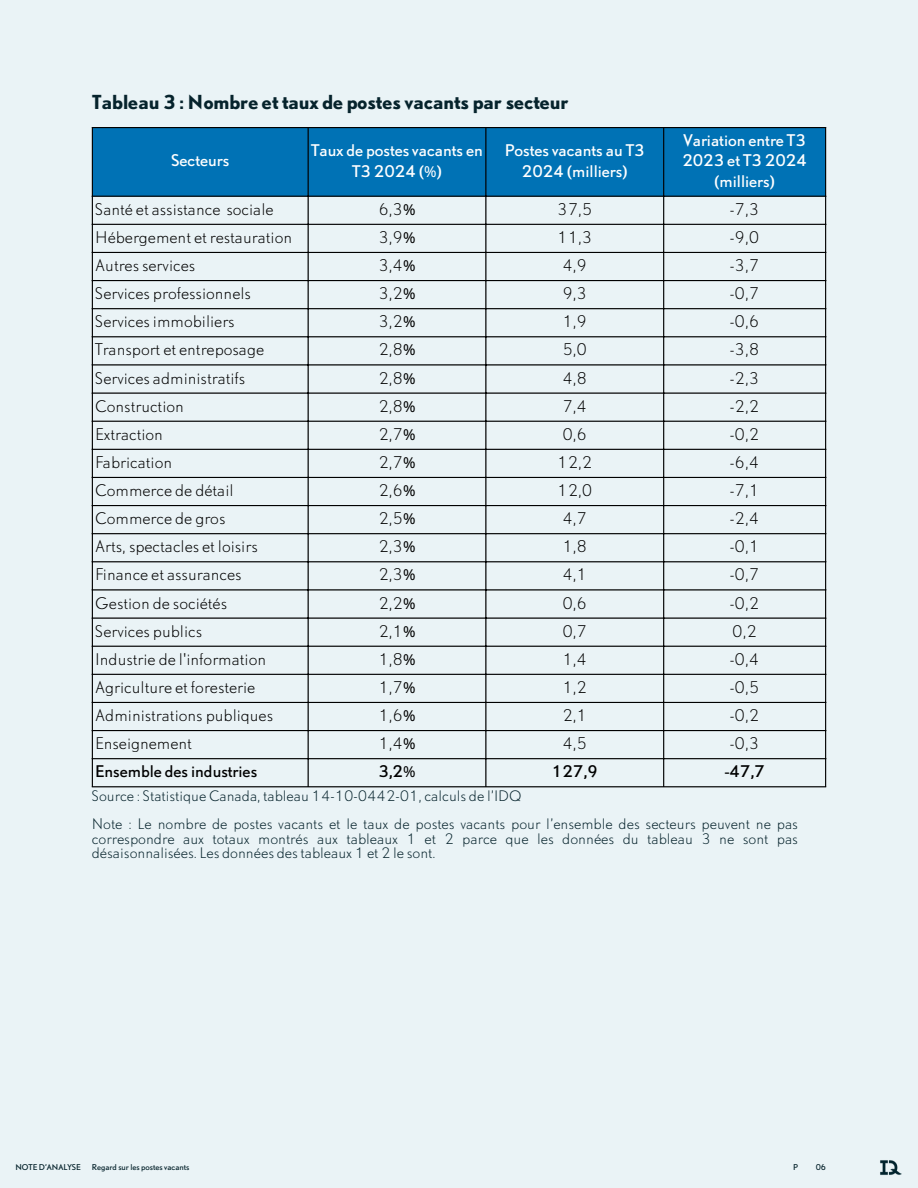
<style>
.page{position:relative;width:918px;height:1188px;background:#eaf3f6}
.page>*{position:absolute;margin:0;border:0;box-sizing:border-box;transform-origin:0 0}
.t1{font:700 18px "DTL Nobel T";color:#06232c}
.t2{font:300 15px "DTL Nobel T";color:#000}
.t3{font:15px/20.2px "DTL Nobel T";color:#fff;text-align:center}
.t4{font:15px "DTL Nobel T";color:#000}
.t5{font:300 13.5px/14.7px "DTL Nobel T";color:#06232c;text-align:justify}
.t6{font:7.5px "DTL Nobel T";color:#06232c}
.s1{font-family:"Noto Sans"}
.s2{font-family:"Noto Sans";font-weight:400}
</style>
<div class="page">
<img style="left:880px;top:1160px;width:22px;height:15px">
<div style="left:93px;top:128px;width:732px;height:68px;background:#0072b5"></div>
<svg style="left:93px;top:225px;width:732px;height:561px"></svg>
<hr style="left:92px;top:128px;width:1px;height:658px;background:#000">
<hr style="left:308px;top:128px;width:1px;height:658px;background:#000">
<hr style="left:485px;top:128px;width:1px;height:658px;background:#000">
<hr style="left:663px;top:128px;width:1px;height:658px;background:#000">
<hr style="left:825px;top:128px;width:1px;height:658px;background:#000">
<hr style="left:92px;top:127px;width:734px;height:1px;background:#000">
<hr style="left:92px;top:196px;width:734px;height:1px;background:#000">
<hr style="left:92px;top:224px;width:734px;height:1px;background:#000">
<hr style="left:92px;top:252px;width:734px;height:1px;background:#000">
<hr style="left:92px;top:280px;width:734px;height:1px;background:#000">
<hr style="left:92px;top:308px;width:734px;height:1px;background:#000">
<hr style="left:92px;top:336px;width:734px;height:1px;background:#000">
<hr style="left:92px;top:364px;width:734px;height:2px;background:#000">
<hr style="left:92px;top:393px;width:734px;height:1px;background:#000">
<hr style="left:92px;top:421px;width:734px;height:1px;background:#000">
<hr style="left:92px;top:449px;width:734px;height:1px;background:#000">
<hr style="left:92px;top:477px;width:734px;height:1px;background:#000">
<hr style="left:92px;top:505px;width:734px;height:1px;background:#000">
<hr style="left:92px;top:533px;width:734px;height:1px;background:#000">
<hr style="left:92px;top:561px;width:734px;height:1px;background:#000">
<hr style="left:92px;top:589px;width:734px;height:2px;background:#000">
<hr style="left:92px;top:618px;width:734px;height:1px;background:#000">
<hr style="left:92px;top:646px;width:734px;height:1px;background:#000">
<hr style="left:92px;top:674px;width:734px;height:1px;background:#000">
<hr style="left:92px;top:702px;width:734px;height:1px;background:#000">
<hr style="left:92px;top:730px;width:734px;height:1px;background:#000">
<hr style="left:92px;top:758px;width:734px;height:1px;background:#000">
<hr style="left:92px;top:786px;width:734px;height:1px;background:#000">
<p class="t1" style="left:92px;top:90px;width:478px">Tableau 3 : Nombre et taux de postes vacants par secteur</p>
<h1 class="t3" style="left:171px;top:150px;width:60px">Secteurs</h1>
<p class="t3" style="left:311px;top:140px;width:173px">Taux de postes vacants en<br>T3 2024 (<span class="s1">%</span>)</p>
<p class="t3" style="left:505px;top:140px;width:141px">Postes vacants au T3<br>2024 (milliers)</p>
<p class="t3" style="left:682px;top:130px;width:126px">Variation entre T3<br>2023 et T3 2024 (milliers)</p>
<p class="t2" style="left:95px;top:199px;width:180px">Santé et assistance sociale</p>
<p class="t2" style="left:378px;top:199px;width:39px">6,3<span class="s2">%</span></p>
<p class="t2" style="left:557px;top:199px;width:37px">37,5</p>
<p class="t2" style="left:730px;top:199px;width:31px">-7,3</p>
<p class="t2" style="left:95px;top:227px;width:198px">Hébergement et restauration</p>
<p class="t2" style="left:378px;top:227px;width:39px">3,9<span class="s2">%</span></p>
<p class="t2" style="left:557px;top:227px;width:37px">11,3</p>
<p class="t2" style="left:730px;top:227px;width:31px">-9,0</p>
<p class="t2" style="left:95px;top:256px;width:101px">Autres services</p>
<p class="t2" style="left:378px;top:256px;width:39px">3,4<span class="s2">%</span></p>
<p class="t2" style="left:562px;top:256px;width:26px">4,9</p>
<p class="t2" style="left:730px;top:256px;width:31px">-3,7</p>
<p class="t2" style="left:95px;top:284px;width:157px">Services professionnels</p>
<p class="t2" style="left:378px;top:284px;width:39px">3,2<span class="s2">%</span></p>
<p class="t2" style="left:562px;top:284px;width:26px">9,3</p>
<p class="t2" style="left:730px;top:284px;width:31px">-0,7</p>
<p class="t2" style="left:95px;top:312px;width:141px">Services immobiliers</p>
<p class="t2" style="left:378px;top:312px;width:39px">3,2<span class="s2">%</span></p>
<p class="t2" style="left:562px;top:312px;width:26px">1,9</p>
<p class="t2" style="left:730px;top:312px;width:31px">-0,6</p>
<p class="t2" style="left:95px;top:340px;width:170px">Transport et entreposage</p>
<p class="t2" style="left:378px;top:340px;width:39px">2,8<span class="s2">%</span></p>
<p class="t2" style="left:562px;top:340px;width:26px">5,0</p>
<p class="t2" style="left:730px;top:340px;width:31px">-3,8</p>
<p class="t2" style="left:95px;top:368px;width:152px">Services administratifs</p>
<p class="t2" style="left:378px;top:368px;width:39px">2,8<span class="s2">%</span></p>
<p class="t2" style="left:562px;top:368px;width:26px">4,8</p>
<p class="t2" style="left:730px;top:368px;width:31px">-2,3</p>
<p class="t2" style="left:95px;top:396px;width:90px">Construction</p>
<p class="t2" style="left:378px;top:396px;width:39px">2,8<span class="s2">%</span></p>
<p class="t2" style="left:562px;top:396px;width:26px">7,4</p>
<p class="t2" style="left:730px;top:396px;width:31px">-2,2</p>
<p class="t2" style="left:95px;top:424px;width:69px">Extraction</p>
<p class="t2" style="left:378px;top:424px;width:39px">2,7<span class="s2">%</span></p>
<p class="t2" style="left:562px;top:424px;width:26px">0,6</p>
<p class="t2" style="left:730px;top:424px;width:31px">-0,2</p>
<p class="t2" style="left:95px;top:452px;width:79px">Fabrication</p>
<p class="t2" style="left:378px;top:452px;width:39px">2,7<span class="s2">%</span></p>
<p class="t2" style="left:557px;top:452px;width:37px">12,2</p>
<p class="t2" style="left:730px;top:452px;width:31px">-6,4</p>
<p class="t2" style="left:95px;top:481px;width:140px">Commerce de détail</p>
<p class="t2" style="left:378px;top:481px;width:39px">2,6<span class="s2">%</span></p>
<p class="t2" style="left:557px;top:481px;width:37px">12,0</p>
<p class="t2" style="left:730px;top:481px;width:31px">-7,1</p>
<p class="t2" style="left:95px;top:509px;width:132px">Commerce de gros</p>
<p class="t2" style="left:378px;top:509px;width:39px">2,5<span class="s2">%</span></p>
<p class="t2" style="left:562px;top:509px;width:26px">4,7</p>
<p class="t2" style="left:730px;top:509px;width:31px">-2,4</p>
<p class="t2" style="left:95px;top:537px;width:164px">Arts, spectacles et loisirs</p>
<p class="t2" style="left:378px;top:537px;width:39px">2,3<span class="s2">%</span></p>
<p class="t2" style="left:562px;top:537px;width:26px">1,8</p>
<p class="t2" style="left:730px;top:537px;width:31px">-0,1</p>
<p class="t2" style="left:95px;top:565px;width:148px">Finance et assurances</p>
<p class="t2" style="left:378px;top:565px;width:39px">2,3<span class="s2">%</span></p>
<p class="t2" style="left:562px;top:565px;width:26px">4,1</p>
<p class="t2" style="left:730px;top:565px;width:31px">-0,7</p>
<p class="t2" style="left:95px;top:593px;width:133px">Gestion de sociétés</p>
<p class="t2" style="left:378px;top:593px;width:39px">2,2<span class="s2">%</span></p>
<p class="t2" style="left:562px;top:593px;width:26px">0,6</p>
<p class="t2" style="left:730px;top:593px;width:31px">-0,2</p>
<p class="t2" style="left:95px;top:621px;width:108px">Services publics</p>
<p class="t2" style="left:378px;top:621px;width:39px">2,1<span class="s2">%</span></p>
<p class="t2" style="left:562px;top:621px;width:26px">0,7</p>
<p class="t2" style="left:732px;top:621px;width:26px">0,2</p>
<p class="t2" style="left:95px;top:649px;width:172px">Industrie de l'information</p>
<p class="t2" style="left:378px;top:649px;width:39px">1,8<span class="s2">%</span></p>
<p class="t2" style="left:562px;top:649px;width:26px">1,4</p>
<p class="t2" style="left:730px;top:649px;width:31px">-0,4</p>
<p class="t2" style="left:95px;top:677px;width:162px">Agriculture et foresterie</p>
<p class="t2" style="left:378px;top:677px;width:39px">1,7<span class="s2">%</span></p>
<p class="t2" style="left:562px;top:677px;width:26px">1,2</p>
<p class="t2" style="left:730px;top:677px;width:31px">-0,5</p>
<p class="t2" style="left:95px;top:706px;width:179px">Administrations publiques</p>
<p class="t2" style="left:378px;top:706px;width:39px">1,6<span class="s2">%</span></p>
<p class="t2" style="left:562px;top:706px;width:26px">2,1</p>
<p class="t2" style="left:730px;top:706px;width:31px">-0,2</p>
<p class="t2" style="left:95px;top:734px;width:98px">Enseignement</p>
<p class="t2" style="left:378px;top:734px;width:39px">1,4<span class="s2">%</span></p>
<p class="t2" style="left:562px;top:734px;width:26px">4,5</p>
<p class="t2" style="left:730px;top:734px;width:31px">-0,3</p>
<p class="t4" style="left:95px;top:761px;width:164px">Ensemble des industries</p>
<p class="t4" style="left:378px;top:761px;width:39px">3,2<span class="s1">%</span></p>
<p class="t4" style="left:552px;top:761px;width:47px">127,9</p>
<p class="t4" style="left:725px;top:761px;width:41px">-47,7</p>
<p class="t5" style="left:92px;top:788px;width:431px">Source : Statistique Canada, tableau 14-10-0442-01, calculs de l’IDQ</p>
<p class="t5" style="left:92px;top:817px;width:708px">Note : Le nombre de postes vacants et le taux de postes vacants pour l’ensemble des secteurs peuvent ne pas correspondre aux totaux montrés aux tableaux 1 et 2 parce que les données du tableau 3 ne sont pas désaisonnalisées. Les données des tableaux 1 et 2 le sont.</p>
<h2 class="t6" style="left:15px;top:1162px;width:67px">NOTE D’ANALYSE</h2>
<h3 class="t6" style="left:92px;top:1162px;width:99px">Regard sur les postes vacants</h3>
<p class="t6" style="left:793px;top:1162px;width:6px">P</p>
<h2 class="t6" style="left:816px;top:1162px;width:12px">06</h2>
</div>
